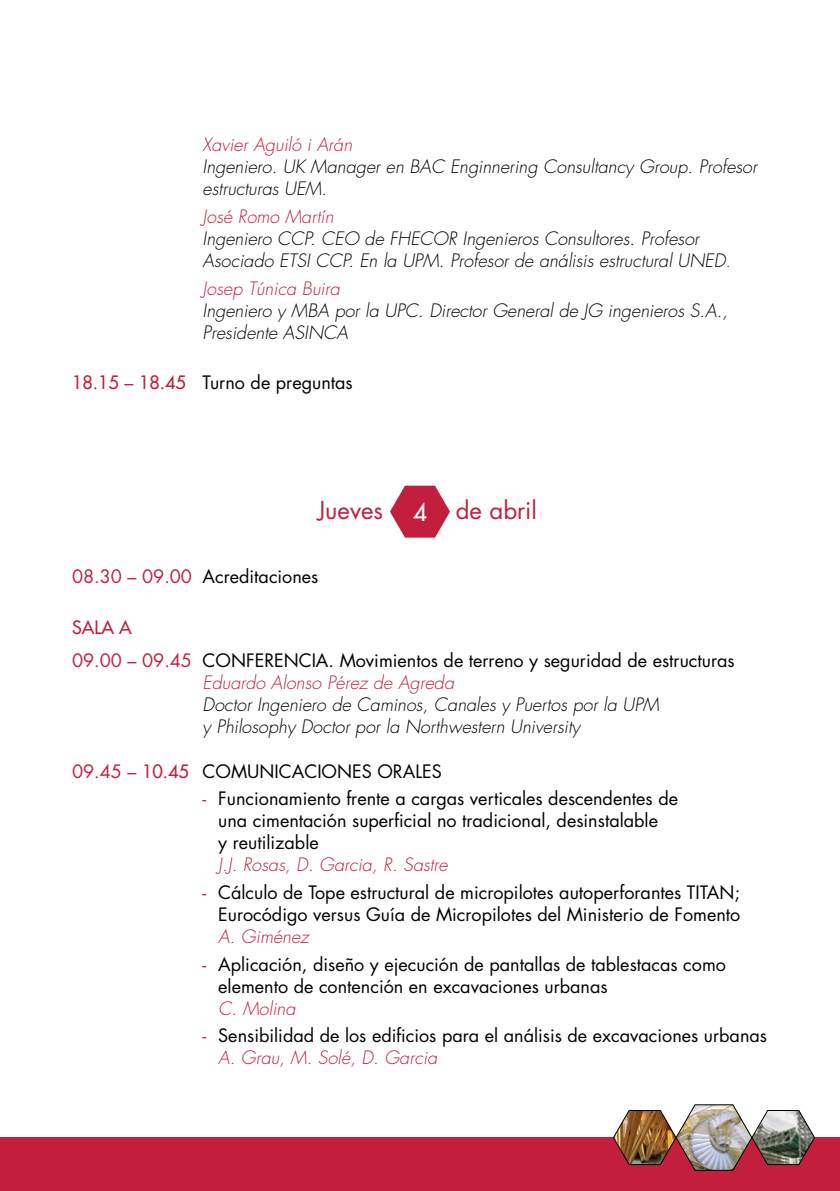
<style>
.page{position:relative;width:840px;height:1191px;background:#fff}
.page>*{position:absolute;margin:0;border:0;box-sizing:border-box;transform-origin:0 0}
.t1{font:24px "Futura";color:#c31e3d}
.t2{font:24px "Futura";color:#fff}
.t3{font:18px/22px "Futura";color:#000}
.t4{font:italic 300 18px/22px "Futura";color:#000}
.t5{font:italic 300 18px "Futura";color:#c31e3d}
.s1{color:#c31e3d}
.s2{font-weight:300;font-style:italic;color:#c31e3d}
</style>
<div class="page">
<svg style="left:390px;top:485px;width:60px;height:52px"></svg>
<div style="left:0;top:1137px;width:839px;height:54px;background:#c31e3d"></div>
<img style="left:613px;top:1104px;width:201px;height:66px">
<p class="t5" style="left:202px;top:133px;width:151px">Xavier Aguiló i Arán</p>
<p class="t4" style="left:202px;top:156px;width:555px">Ingeniero. UK Manager en BAC Enginnering Consultancy Group. Profesor estructuras UEM.</p>
<p class="t5" style="left:202px;top:205px;width:132px">José Romo Martín</p>
<p class="t4" style="left:202px;top:228px;width:529px">Ingeniero CCP. CEO de FHECOR Ingenieros Consultores. Profesor<br>Asociado ETSI CCP. En la UPM. Profesor de análisis estructural UNED<span class="s1">.</span></p>
<p class="t5" style="left:202px;top:276px;width:139px">Josep Túnica Buira</p>
<p class="t4" style="left:202px;top:299px;width:526px">Ingeniero y MBA por la UPC. Director General de JG ingenieros S.A.,<br>Presidente ASINCA</p>
<p class="t3" style="left:72px;top:371px;width:282px"><span class="s1">18.15</span> <span class="s1">–</span> <span class="s1">18.45</span> Turno de preguntas</p>
<h1 class="t1" style="left:317px;top:493px;width:67px">Jueves</h1>
<h1 class="t1" style="left:455px;top:493px;width:83px">de abril</h1>
<h1 class="t2" style="left:413px;top:496px;width:15px">4</h1>
<p class="t3" style="left:72px;top:565px;width:248px"><span class="s1">08.30 – 09.00</span> Acreditaciones</p>
<p class="t3" style="left:72px;top:610px;width:663px;line-height:33.4px"><span class="s1">SALA A<br></span><span class="s1">09.00 – 09.45</span> CONFERENCIA. Movimientos de terreno y seguridad de estructuras</p>
<p class="t5" style="left:202px;top:671px;width:253px">Eduardo Alonso Pérez de Agreda</p>
<p class="t4" style="left:202px;top:693px;width:458px">Doctor Ingeniero de Caminos, Canales y Puertos por la UPM y Philosophy Doctor por la Northwestern University</p>
<p class="t3" style="left:72px;top:759px;width:371px"><span class="s1">09.45 –</span> <span class="s1">10.45</span> COMUNICACIONES ORALES</p>
<p class="t3" style="left:218px;top:787px;width:461px;text-indent:-16px"><span class="s1">-</span> Funcionamiento frente a cargas verticales descendentes de una cimentación superficial no tradicional, desinstalable<br>y reutilizable</p>
<p class="t5" style="left:218px;top:853px;width:231px">J.J. Rosas, D. Garcia, R. Sastre</p>
<p class="t3" style="left:202px;top:881px;width:539px;text-align:right"><span class="s1">-</span> Cálculo de Tope estructural de micropilotes autoperforantes TITAN;<br>Eurocódigo versus Guía de Micropilotes del Ministerio de Fomento</p>
<p class="t5" style="left:218px;top:925px;width:92px">A. Giménez</p>
<p class="t3" style="left:218px;top:952px;width:509px;text-indent:-16px"><span class="s1">-</span> Aplicación, diseño y ejecución de pantallas de tablestacas como elemento de contención en excavaciones urbanas</p>
<p class="t5" style="left:218px;top:996px;width:79px">C. Molina</p>
<p class="t3" style="left:218px;top:1024px;width:550px;text-indent:-16px"><span class="s1">-</span> Sensibilidad de los edificios para el análisis de excavaciones urbanas<br><span class="s2">A. Grau, M. Solé, D. Garcia</span></p>
</div>
